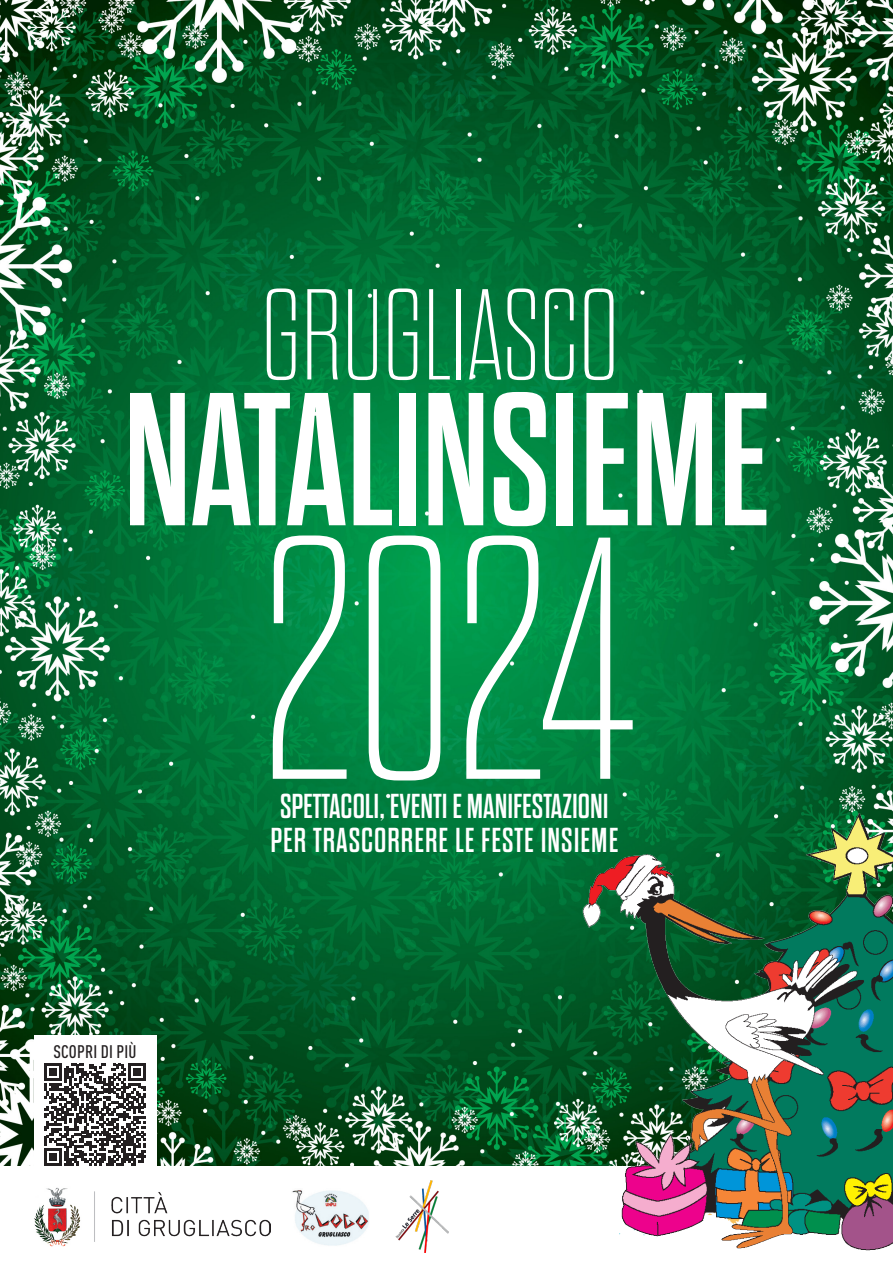
<style>
.page{position:relative;width:893px;height:1263px;background:#fff}
.page>*{position:absolute;margin:0;border:0;box-sizing:border-box;transform-origin:0 0}
.t1{font:100 345px "Dharma Gothic E";color:#fff}
.t2{font:189px "Dharma Gothic E";letter-spacing:-.01em;color:#fff}
.t3{font:100 129px "Dharma Gothic E";letter-spacing:-.01em;color:#fff}
.t4{font:34.65px/34.5px "Dharma Gothic E";color:#fff}
.t5{font:500 condensed 18px "DIN Pro";letter-spacing:.01em;color:#231f20}
</style>
<div class="page">
<img style="left:0;top:0;width:893px;height:1165px">
<img style="left:34px;top:1187px;width:236px;height:59px">
<img style="left:395px;top:1180px;width:53px;height:72px">
<img style="left:292px;top:1190px;width:77px;height:56px">
<img style="left:549px;top:798px;width:344px;height:453px">
<div style="left:34px;top:1035px;width:122px;height:140px;background:#fff"></div>
<svg style="left:44px;top:1063px;width:102px;height:102px"></svg>
<p class="t3" style="left:261px;top:272px;width:361px">GRUGLIASCO</p>
<p class="t2" style="left:123px;top:366px;width:649px">NATALINSIEME</p>
<p class="t1" style="left:259px;top:492px;width:377px">2024</p>
<p class="t5" style="left:53px;top:1041px;width:85px">SCOPRI DI PIÙ</p>
<p class="t4" style="left:270px;top:789px;width:349px">SPETTACOLI, EVENTI E MANIFESTAZIONI<br>PER TRASCORRERE LE FESTE INSIEME</p>
</div>
